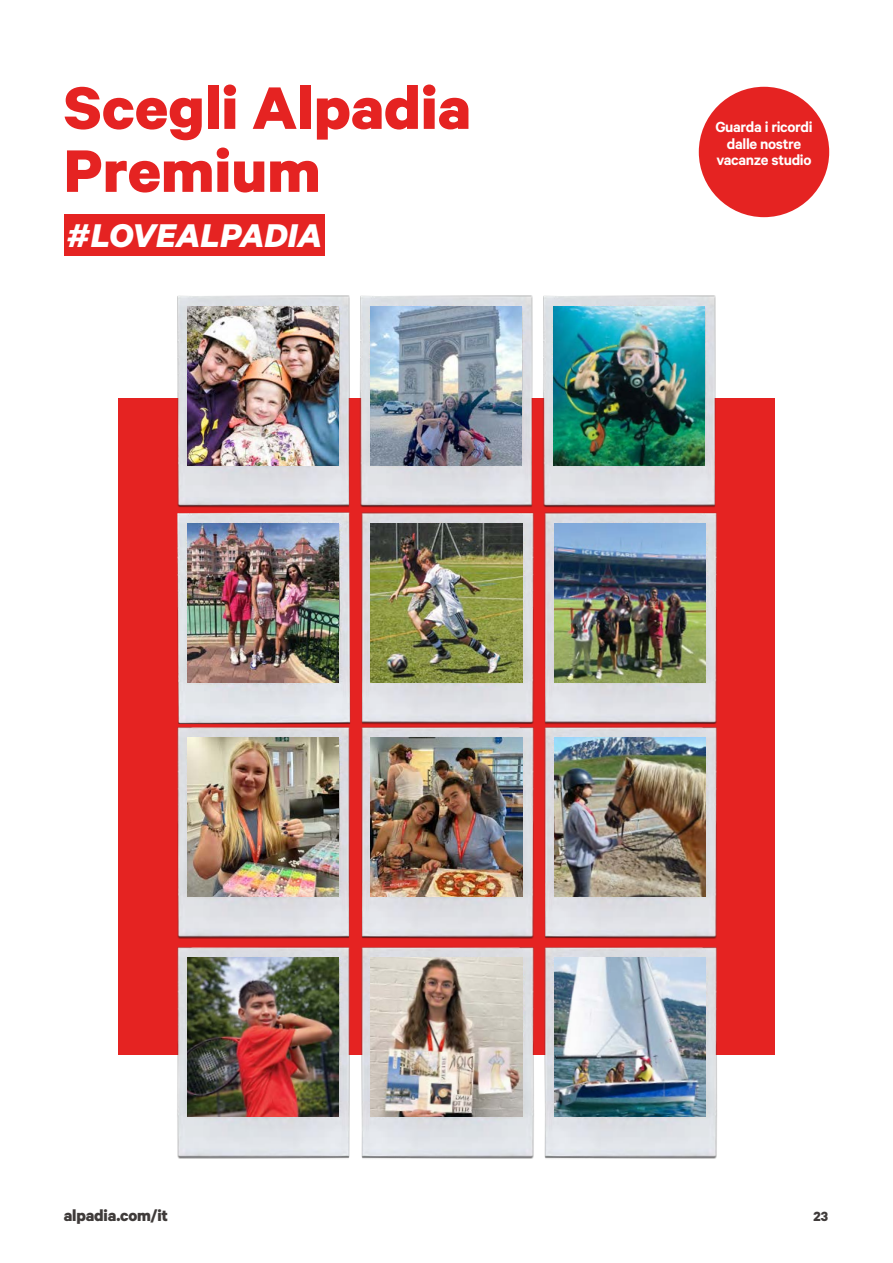
<style>
.page{position:relative;width:893px;height:1263px;background:#fff}
.page>*{position:absolute;margin:0;border:0;box-sizing:border-box;transform-origin:0 0}
.t1{font:700 67.5px/63px "Calibre";color:#e52322}
.t2{font:italic 700 37.05px "Calibre";color:#fff}
.t3{font:700 18px "Calibre";letter-spacing:-.01em;color:#3f3b3a}
.t4{font:600 16.5px/16.5px "Calibre";letter-spacing:-.02em;color:#fff;text-align:center}
.t5{font:700 15px "Calibre";color:#3f3b3a}
</style>
<div class="page">
<div style="left:118px;top:398px;width:657px;height:657px;background:#e52322"></div>
<img style="left:177px;top:295px;width:173px;height:213px">
<img style="left:188px;top:306px;width:151px;height:160px">
<img style="left:177px;top:512px;width:174px;height:427px">
<img style="left:188px;top:523px;width:151px;height:159px">
<img style="left:360px;top:295px;width:173px;height:213px">
<img style="left:370px;top:306px;width:152px;height:160px">
<img style="left:543px;top:295px;width:173px;height:213px">
<img style="left:553px;top:306px;width:152px;height:160px">
<img style="left:361px;top:512px;width:173px;height:427px">
<img style="left:371px;top:523px;width:151px;height:159px">
<img style="left:544px;top:512px;width:173px;height:427px">
<img style="left:554px;top:523px;width:151px;height:159px">
<img style="left:188px;top:738px;width:151px;height:159px">
<img style="left:177px;top:946px;width:173px;height:213px">
<img style="left:188px;top:958px;width:151px;height:159px">
<img style="left:371px;top:738px;width:151px;height:159px">
<img style="left:361px;top:946px;width:173px;height:213px">
<img style="left:371px;top:958px;width:151px;height:159px">
<img style="left:554px;top:738px;width:151px;height:159px">
<img style="left:544px;top:946px;width:173px;height:213px">
<img style="left:554px;top:958px;width:151px;height:159px">
<div style="left:64px;top:214px;width:261px;height:42px;background:#e52322"></div>
<div style="left:699px;top:87px;width:130px;height:130px;background:#e52322;border-radius:50%"></div>
<h1 class="t1" style="left:64px;top:74px;width:409px">Scegli Alpadia<br>Premium</h1>
<h2 class="t2" style="left:66px;top:213px;width:257px">#LOVEALPADIA</h2>
<p class="t4" style="left:715px;top:118px;width:99px">Guarda i ricordi dalle nostre vacanze studio</p>
<p class="t3" style="left:64px;top:1204px;width:106px">alpadia.com/it</p>
<p class="t5" style="left:814px;top:1207px;width:16px">23</p>
</div>
